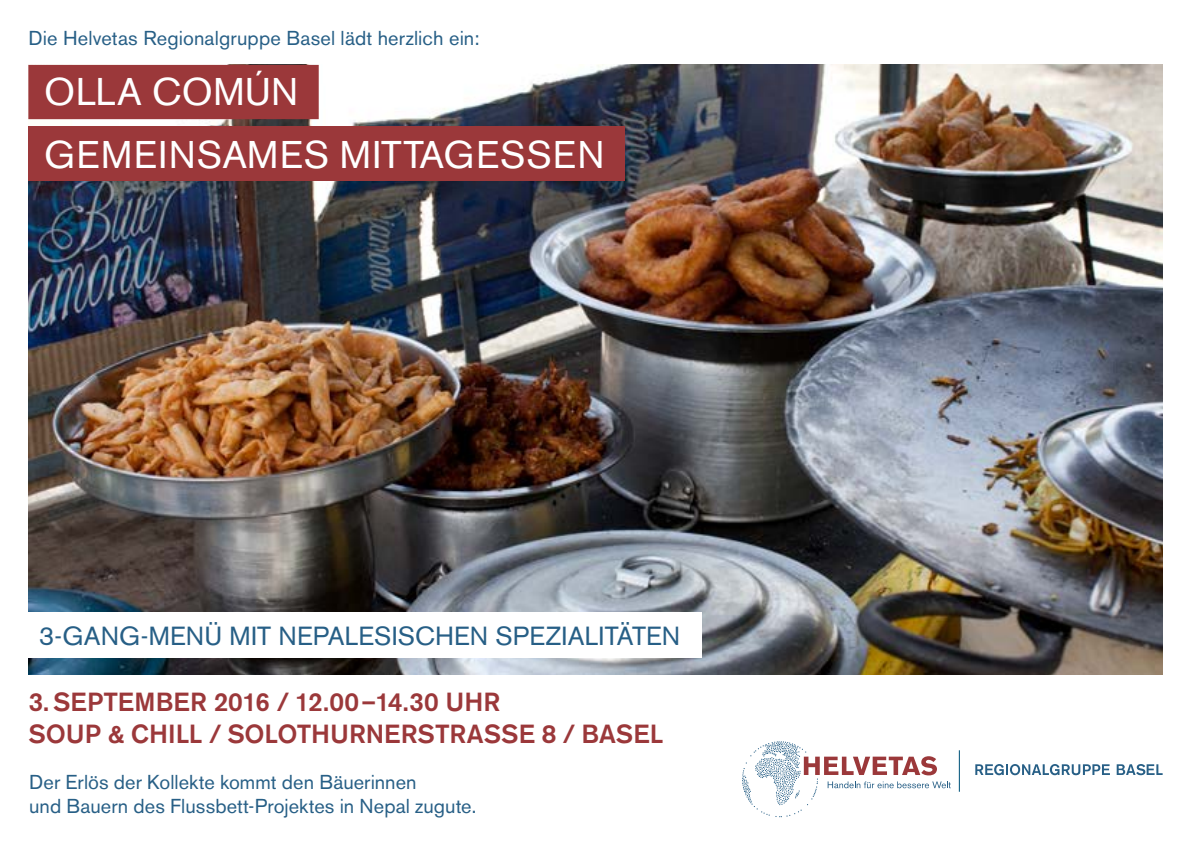
<style>
.page{position:relative;width:1191px;height:842px;background:#fff}
.page>*{position:absolute;margin:0;border:0;box-sizing:border-box;transform-origin:0 0}
.t1{font:38.2px/62.6px "Akzidenz Grotesk BE";letter-spacing:.02em;color:#fff}
.t2{font:500 26px/31.2px "Akzidenz Grotesk BE";color:#9b383a}
.t3{font:26px "Akzidenz Grotesk BE";letter-spacing:.005em;color:#275f86}
.t4{font:20px/24px "Akzidenz Grotesk BE";letter-spacing:.005em;color:#275f86}
</style>
<div class="page">
<img style="left:28px;top:65px;width:1134px;height:610px">
<hr style="left:959px;top:750px;width:1px;height:42px;background:#00557b">
<svg style="left:742px;top:741px;width:208px;height:76px"></svg>
<svg style="left:975px;top:764px;width:135px;height:11px"></svg>
<svg style="left:1116px;top:764px;width:46px;height:11px"></svg>
<div style="left:28px;top:65px;width:291px;height:54px;background:#9b383a"></div>
<div style="left:28px;top:126px;width:596px;height:54px;background:#9b383a"></div>
<div style="left:28px;top:613px;width:674px;height:45px;background:#fff"></div>
<p class="t4" style="left:28px;top:26px;width:452px">Die Helvetas Regionalgruppe Basel lädt herzlich ein:</p>
<h1 class="t1" style="left:44px;top:61px;width:562px">OLLA COMÚN<br>GEMEINSAMES MITTAGESSEN</h1>
<h2 class="t3" style="left:39px;top:620px;width:642px">3-GANG-MENÜ MIT NEPALESISCHEN SPEZIALITÄTEN</h2>
<h2 class="t2" style="left:28px;top:687px;width:636px">3. SEPTEMBER 2016 / 12.00–14.30 UHR<br>SOUP &amp; CHILL / SOLOTHURNERSTRASSE 8 / BASEL</h2>
<p class="t4" style="left:29px;top:770px;width:448px">Der Erlös der Kollekte kommt den Bäuerinnen<br>und Bauern des Flussbett-Projektes in Nepal zugute.</p>
</div>
